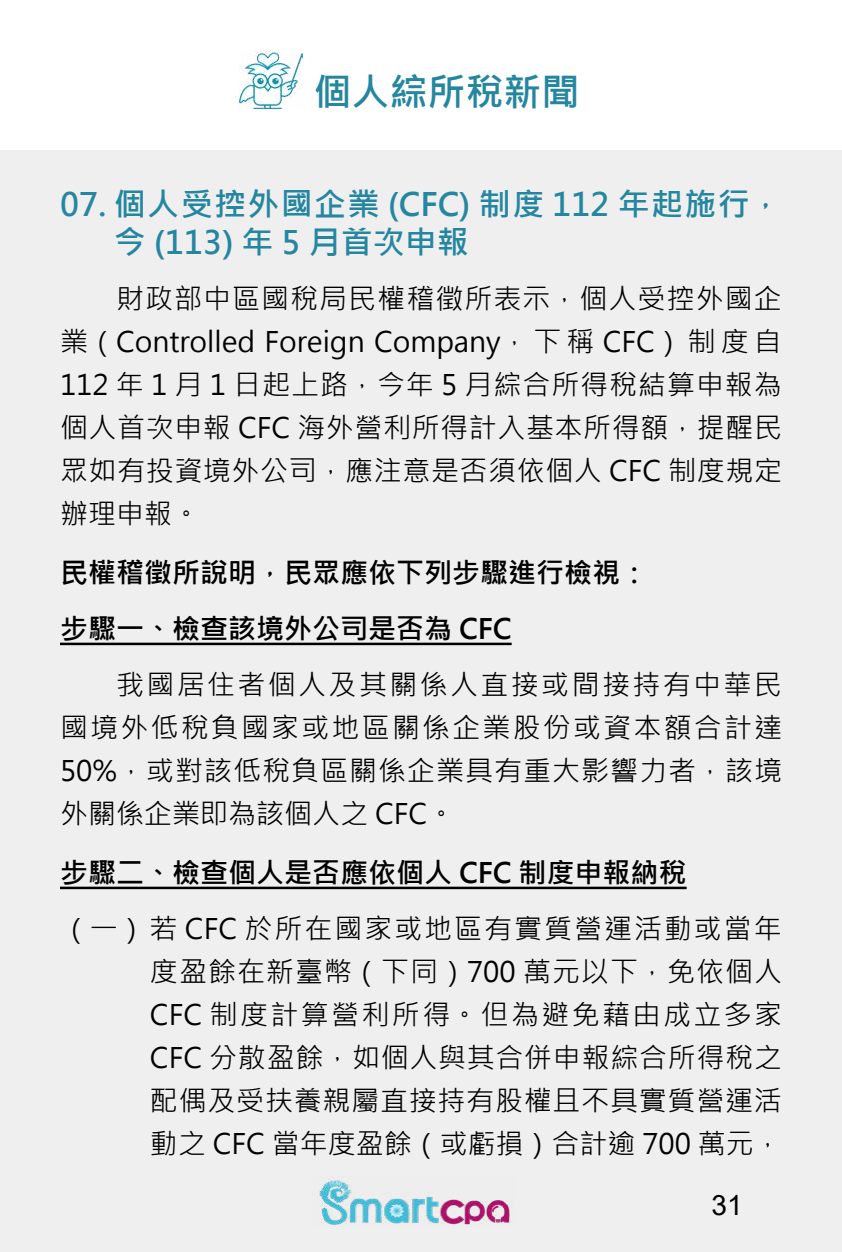
<style>
.page{position:relative;width:842px;height:1252px;background:#fff}
.page>*{position:absolute;margin:0;border:0;box-sizing:border-box;transform-origin:0 0}
.t1{font:700 38px "Microsoft Jheng Hei";color:#2486a0}
.t2{font:700 32px/38px "Microsoft Jheng Hei";letter-spacing:.02em;color:#2486a0}
.t3{font:28px/43px "Microsoft Jheng Hei";letter-spacing:.02em;color:#000;text-align:justify}
.t4{font:700 28px/56px "Microsoft Jheng Hei";color:#000}
.t5{font:28px "Arial";color:#000}
</style>
<div class="page">
<div style="left:0;top:150px;width:842px;height:1102px;background:#efefef"></div>
<img style="left:319px;top:1177px;width:194px;height:48px">
<hr style="left:60px;top:643px;width:452px;height:2px;background:#000">
<hr style="left:60px;top:887px;width:627px;height:2px;background:#000">
<img style="left:239px;top:50px;width:64px;height:58px">
<h1 class="t1" style="left:314px;top:68px;width:267px">個人綜所稅新聞</h1>
<p class="t2" style="left:114px;top:186px;width:669px;text-indent:-54px">07. 個人受控外國企業 (CFC) 制度 112 年起施行，今 (113) 年 5 月首次申報</p>
<p class="t3" style="left:60px;top:277px;width:724px;text-indent:56px">財政部中區國稅局民權稽徵所表示，個人受控外國企業（Controlled Foreign Company，下稱 CFC）制度自112 年 1 月 1 日起上路，今年 5 月綜合所得稅結算申報為個人首次申報 CFC 海外營利所得計入基本所得額，提醒民眾如有投資境外公司，應注意是否須依個人 CFC 制度規定辦理申報。</p>
<p class="t4" style="left:60px;top:545px;width:589px">民權稽徵所說明，民眾應依下列步驟進行檢視：步驟一、檢查該境外公司是否為 CFC</p>
<p class="t3" style="left:60px;top:663px;width:724px;text-indent:56px">我國居住者個人及其關係人直接或間接持有中華民國境外低稅負國家或地區關係企業股份或資本額合計達50%，或對該低稅負區關係企業具有重大影響力者，該境外關係企業即為該個人之 CFC。</p>
<p class="t4" style="left:60px;top:845px;width:628px">步驟二、檢查個人是否應依個人 CFC 制度申報納稅</p>
<p class="t3" style="left:150px;top:907px;width:634px;text-indent:-88px">（一）若 CFC 於所在國家或地區有實質營運活動或當年度盈餘在新臺幣（下同）700 萬元以下，免依個人CFC 制度計算營利所得。但為避免藉由成立多家CFC 分散盈餘，如個人與其合併申報綜合所得稅之配偶及受扶養親屬直接持有股權且不具實質營運活動之 CFC 當年度盈餘（或虧損）合計逾 700 萬元，</p>
<p class="t5" style="left:712px;top:1186px;width:33px">31</p>
</div>
